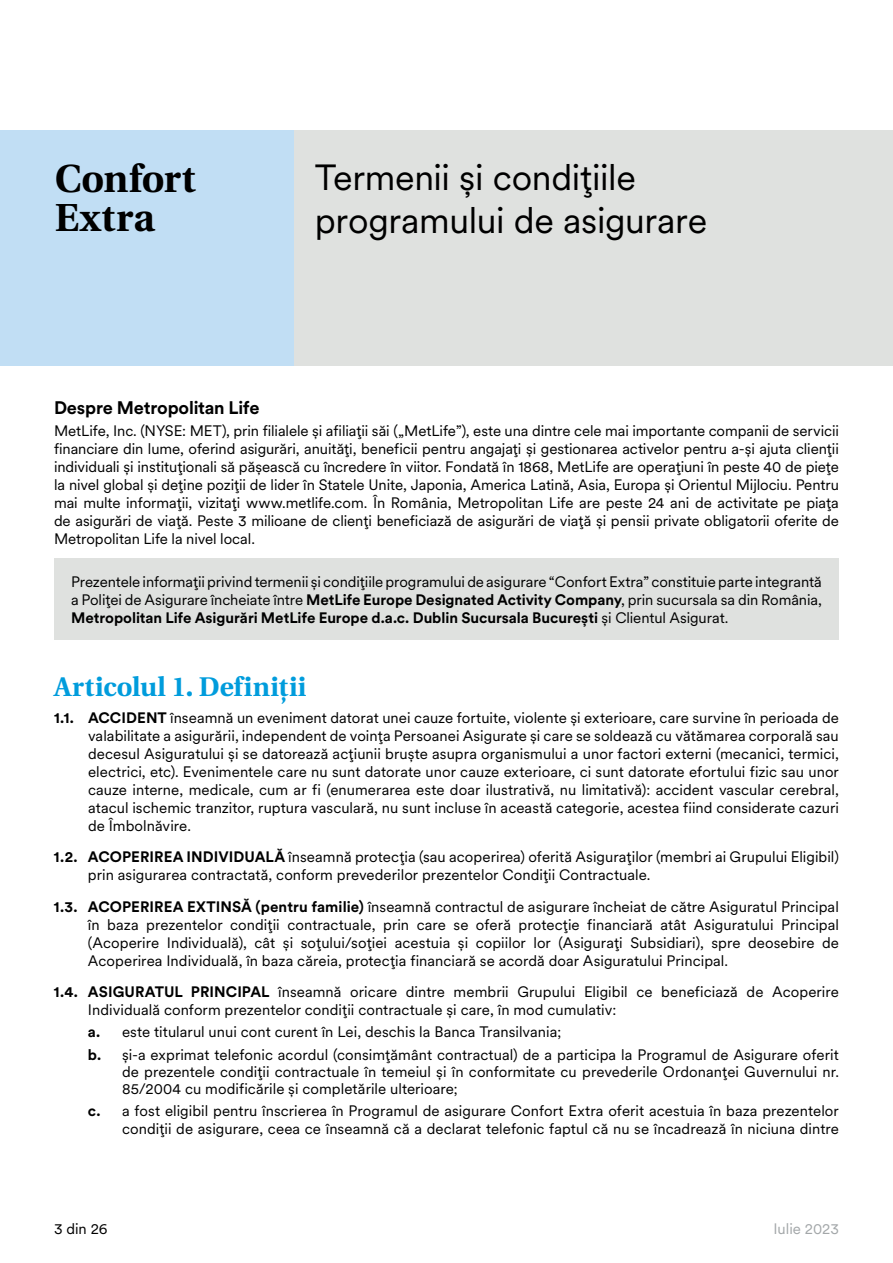
<style>
.page{position:relative;width:893px;height:1263px;background:#fff}
.page>*{position:absolute;margin:0;border:0;box-sizing:border-box;transform-origin:0 0}
.t1{font:700 39px/39px "Linguistics Pro";letter-spacing:.005em;color:#000}
.t2{font:36px/43.2px "Met Life Circular";letter-spacing:-.01em;color:#000}
.t3{font:700 27px "Linguistics Pro";letter-spacing:.015em;color:#009cdc}
.t4{font:700 18px "Met Life Circular";letter-spacing:-.01em;color:#000}
.t5{font:15px/18px "Met Life Circular";letter-spacing:.005em;color:#000;text-align:justify}
.t6{font:15px "Met Life Circular";color:#a3a7a9}
.s1{font-weight:700}
</style>
<div class="page">
<div style="left:54px;top:559px;width:785px;height:81px;background:#dfe1df"></div>
<div style="left:0;top:131px;width:893px;height:235px;background:#dfe1df"></div>
<div style="left:0;top:131px;width:293px;height:235px;background:#c1def4"></div>
<h1 class="t1" style="left:55px;top:158px;width:143px">Confort<br>Extra</h1>
<h2 class="t2" style="left:315px;top:154px;width:394px">Termenii și condițiile programului de asigurare</h2>
<p class="t4" style="left:54px;top:395px;width:207px">Despre Metropolitan Life</p>
<p class="t5" style="left:54px;top:421px;width:786px">MetLife, Inc. (NYSE: MET), prin filialele și afiliații săi („MetLife”), este una dintre cele mai importante companii de servicii financiare din lume, oferind asigurări, anuități, beneficii pentru angajați și gestionarea activelor pentru a-și ajuta clienții individuali și instituționali să pășească cu încredere în viitor. Fondată în 1868, MetLife are operațiuni în peste 40 de piețe la nivel global și deține poziții de lider în Statele Unite, Japonia, America Latină, Asia, Europa și Orientul Mijlociu. Pentru mai multe informații, vizitați www.metlife.com. În România, Metropolitan Life are peste 24 ani de activitate pe piața de asigurări de viață. Peste 3 milioane de clienți beneficiază de asigurări de viață și pensii private obligatorii oferite de Metropolitan Life la nivel local.</p>
<p class="t5" style="left:71px;top:572px;width:752px">Prezentele informații privind termenii și condițiile programului de asigurare “Confort Extra” constituie parte integrantă a Poliței de Asigurare încheiate între <span class="s1">MetLife Europe Designated Activity Company</span>, prin sucursala sa din România, <span class="s1">Metropolitan Life Asigurări MetLife Europe d.a.c. Dublin Sucursala București</span> și Clientul Asigurat.</p>
<h3 class="t3" style="left:54px;top:665px;width:254px">Articolul 1. Definiții</h3>
<p class="t5" style="left:88px;top:708px;width:752px;text-indent:-34px"><span class="s1">1.1. ACCIDENT</span> înseamnă un eveniment datorat unei cauze fortuite, violente și exterioare, care survine în perioada de valabilitate a asigurării, independent de voința Persoanei Asigurate și care se soldează cu vătămarea corporală sau decesul Asiguratului și se datorează acțiunii bruște asupra organismului a unor factori externi (mecanici, termici, electrici, etc). Evenimentele care nu sunt datorate unor cauze exterioare, ci sunt datorate efortului fizic sau unor cauze interne, medicale, cum ar fi (enumerarea este doar ilustrativă, nu limitativă): accident vascular cerebral, atacul ischemic tranzitor, ruptura vasculară, nu sunt incluse în această categorie, acestea fiind considerate cazuri de Îmbolnăvire.</p>
<p class="t5" style="left:88px;top:847px;width:752px;text-indent:-34px"><span class="s1">1.2. ACOPERIREA INDIVIDUALĂ</span> înseamnă protecția (sau acoperirea) oferită Asiguraților (membri ai Grupului Eligibil) prin asigurarea contractată, conform prevederilor prezentelor Condiții Contractuale.</p>
<p class="t5" style="left:88px;top:897px;width:752px;text-indent:-34px"><span class="s1">1.3. ACOPERIREA EXTINSĂ (pentru familie)</span> înseamnă contractul de asigurare încheiat de către Asiguratul Principal în baza prezentelor condiții contractuale, prin care se oferă protecție financiară atât Asiguratului Principal (Acoperire Individuală), cât și soțului/soției acestuia și copiilor lor (Asigurați Subsidiari), spre deosebire de Acoperirea Individuală, în baza căreia, protecția financiară se acordă doar Asiguratului Principal.</p>
<p class="t5" style="left:88px;top:982px;width:752px;text-indent:-34px"><span class="s1">1.4. ASIGURATUL PRINCIPAL</span> înseamnă oricare dintre membrii Grupului Eligibil ce beneficiază de Acoperire<br>Individuală conform prezentelor condiții contractuale și care, în mod cumulativ:</p>
<p class="t5" style="left:88px;top:1020px;width:752px;line-height:22.2px"><span class="s1">a.</span> este titularul unui cont curent în Lei, deschis la Banca Transilvania;<br><span class="s1">b.</span> și-a exprimat telefonic acordul (consimțământ contractual) de a participa la Programul de Asigurare oferit</p>
<p class="t5" style="left:122px;top:1062px;width:718px;line-height:17.2px">de prezentele condiții contractuale în temeiul și în conformitate cu prevederile Ordonanței Guvernului nr.<br>85/2004 cu modificările și completările ulterioare;</p>
<p class="t5" style="left:88px;top:1102px;width:752px;line-height:17.2px;text-align:right"><span class="s1">c.</span> a fost eligibil pentru înscrierea în Programul de asigurare Confort Extra oferit acestuia în baza prezentelor condiții de asigurare, ceea ce înseamnă că a declarat telefonic faptul că nu se încadrează în niciuna dintre</p>
<p class="t5" style="left:54px;top:1219px;width:55px">3 din 26</p>
<p class="t6" style="left:773px;top:1219px;width:67px">Iulie 2023</p>
</div>
